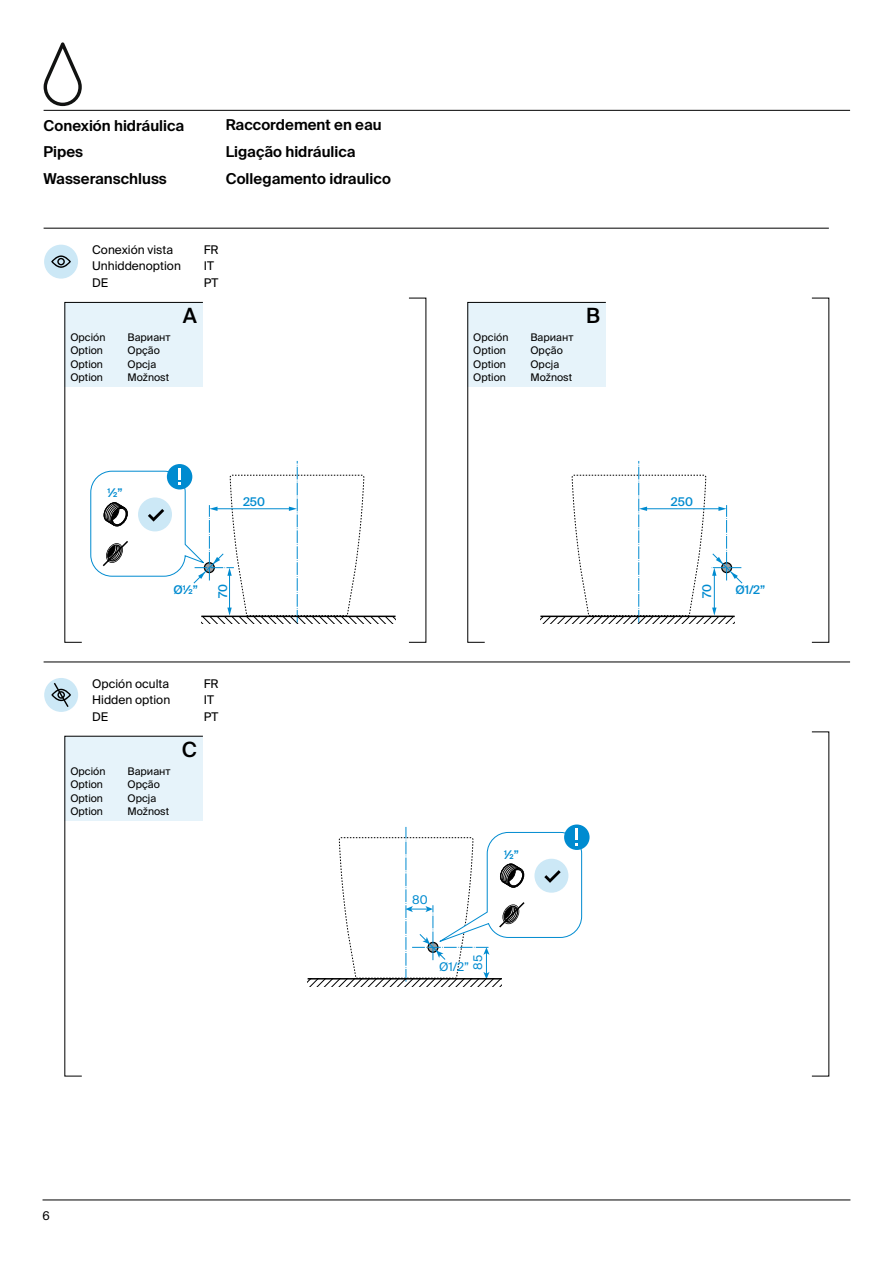
<style>
.page{position:relative;width:893px;height:1263px;background:#fff}
.page>*{position:absolute;margin:0;border:0;box-sizing:border-box;transform-origin:0 0}
.t1{font:500 21px "Suisse Intl";color:#000}
.t2{font:600 15px/27px "Suisse Intl";color:#000}
.t3{font:12px/16.5px "Suisse Intl";color:#000}
.t4{font:500 12px "Suisse Intl";color:#008bd0}
.t5{font:12px "Suisse Intl";color:#008bd0}
.t6{font:10.5px/13.5px "Suisse Intl";color:#000}
</style>
<div class="page">
<svg style="left:203px;top:461px;width:193px;height:163px"></svg>
<svg style="left:44px;top:42px;width:38px;height:64px"></svg>
<hr style="left:44px;top:110px;width:806px;height:1px;background:#000">
<svg style="left:64px;top:302px;width:139px;height:341px"></svg>
<svg style="left:467px;top:302px;width:139px;height:341px"></svg>
<hr style="left:44px;top:228px;width:785px;height:1px;background:#000">
<svg style="left:64px;top:736px;width:139px;height:340px"></svg>
<hr style="left:44px;top:662px;width:806px;height:1px;background:#000">
<svg style="left:540px;top:461px;width:203px;height:163px"></svg>
<svg style="left:564px;top:824px;width:26px;height:26px"></svg>
<svg style="left:308px;top:827px;width:274px;height:159px"></svg>
<div style="left:44px;top:245px;width:34px;height:34px;background:#cce8f6;border-radius:50%"></div>
<svg style="left:51px;top:255px;width:20px;height:13px"></svg>
<div style="left:44px;top:678px;width:34px;height:34px;background:#cce8f6;border-radius:50%"></div>
<svg style="left:51px;top:683px;width:20px;height:24px"></svg>
<hr style="left:43px;top:1199px;width:807px;height:1px;background:#000">
<h2 class="t2" style="left:44px;top:112px;width:142px">Conexión hidráulica<br>Pipes<br>Wasseranschluss</h2>
<h2 class="t2" style="left:226px;top:111px;width:167px">Raccordement en eau<br>Ligação hidráulica<br>Collegamento idraulico</h2>
<p class="t3" style="left:92px;top:241px;width:90px">Conexión vista<br>Unhiddenoption<br>DE</p>
<p class="t3" style="left:204px;top:241px;width:16px">FR<br>IT<br>PT</p>
<p class="t6" style="left:70px;top:330px;width:37px">Opción<br>Option<br>Option<br>Option</p>
<p class="t6" style="left:127px;top:330px;width:45px">Вариант<br>Opção<br>Opcja<br>Možnost</p>
<h1 class="t1" style="left:183px;top:304px;width:16px">A</h1>
<p class="t6" style="left:473px;top:330px;width:37px">Opción<br>Option<br>Option<br>Option</p>
<p class="t6" style="left:530px;top:330px;width:45px">Вариант<br>Opção<br>Opcja<br>Možnost</p>
<h1 class="t1" style="left:586px;top:304px;width:15px">B</h1>
<p class="t4" style="left:108px;top:486px;width:16px">1⁄2”</p>
<p class="t4" style="left:243px;top:495px;width:23px">250</p>
<p class="t4" style="left:173px;top:583px;width:26px">Ø1⁄2”</p>
<p class="t4" style="left:216px;top:598px;width:15px;rotate:-90deg">70</p>
<p class="t3" style="left:92px;top:675px;width:80px;text-align:justify">Opción oculta Hidden option DE</p>
<p class="t6" style="left:70px;top:764px;width:37px">Opción<br>Option<br>Option<br>Option</p>
<p class="t6" style="left:127px;top:764px;width:45px">Вариант<br>Opção<br>Opcja<br>Možnost</p>
<h1 class="t1" style="left:182px;top:737px;width:17px">C</h1>
<p class="t3" style="left:204px;top:675px;width:16px">FR<br>IT<br>PT</p>
<p class="t5" style="left:412px;top:893px;width:17px">80</p>
<p class="t5" style="left:439px;top:959px;width:31px">Ø1/2”</p>
<p class="t5" style="left:471px;top:970px;width:16px;rotate:-90deg">85</p>
<p class="t4" style="left:504px;top:847px;width:16px">1⁄2”</p>
<p class="t4" style="left:671px;top:495px;width:23px">250</p>
<p class="t4" style="left:700px;top:598px;width:15px;rotate:-90deg">70</p>
<p class="t4" style="left:735px;top:583px;width:31px">Ø1/2”</p>
<p class="t3" style="left:43px;top:1208px;width:9px">6</p>
</div>
